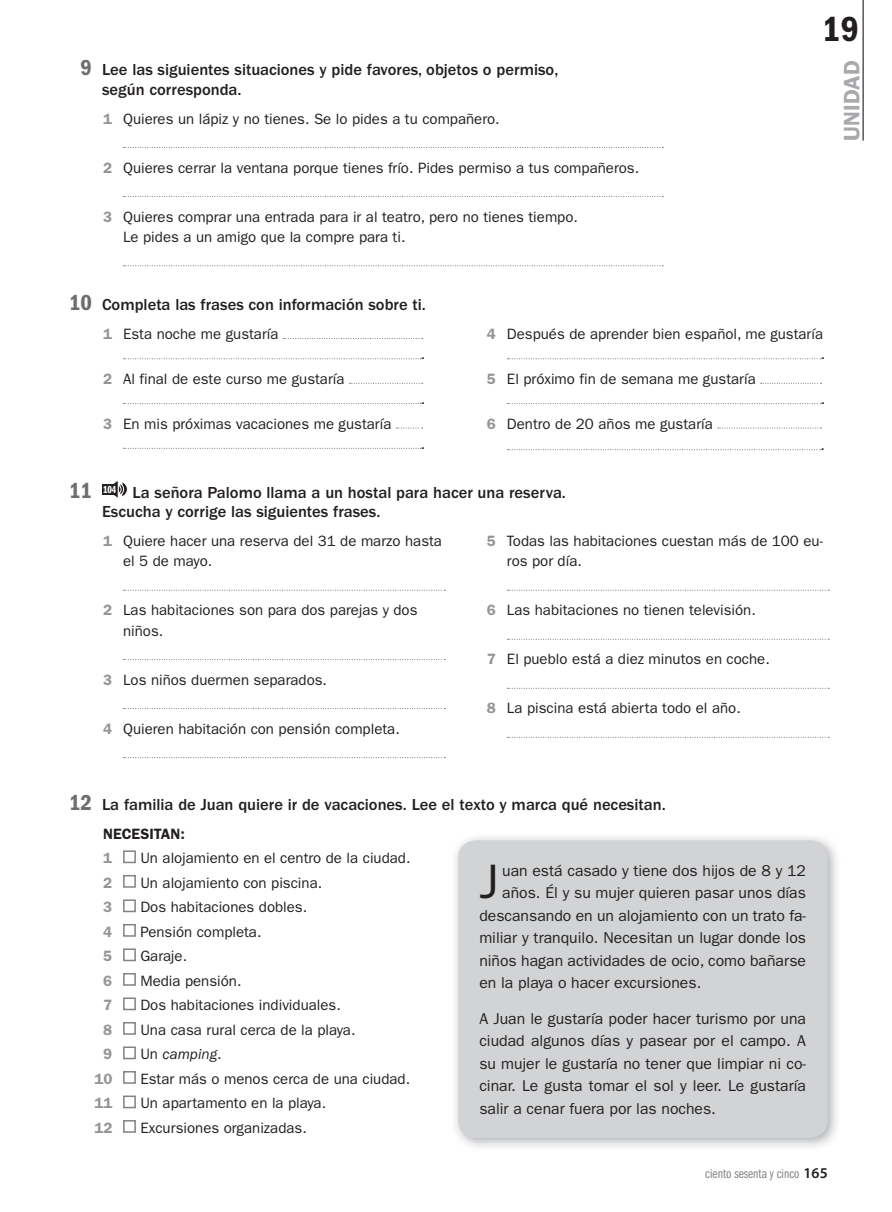
<style>
.page{position:relative;width:892px;height:1212px;background:#fff}
.page>*{position:absolute;margin:0;border:0;box-sizing:border-box;transform-origin:0 0}
.t1{font:48.6px "ITC Franklin Gothic Std";color:#231f20}
.t2{font:36px "ITC Franklin Gothic Std Dm Cd";color:#231f20}
.t3{font:600 22.5px "ITC Franklin Gothic Std";color:#a7a9ac}
.t4{font:500 16.5px/19.5px "ITC Franklin Gothic Std";color:#231f20}
.t5{font:15.75px/22.5px "ITC Franklin Gothic Std";color:#231f20;text-align:justify}
.t6{font:15px/20.2px "ITC Franklin Gothic Std";color:#231f20}
.t7{font:600 15px "ITC Franklin Gothic Std";color:#939598}
.t8{font:600 15px "ITC Franklin Gothic Std";color:#231f20}
.t9{font:italic 15px "ITC Franklin Gothic Std";color:#231f20}
.t10{font:13.5px "ITC Franklin Gothic Std Bk Cp";color:#808285}
.s1{font-family:"ITC Franklin Gothic Std Dm Cd";font-weight:400;font-size:22.5px;color:#6d6e70}
.s2{font-weight:600;color:#939598}
.s3{font-style:normal}
.s4{font-family:"Myriad Pro";font-weight:600;font-size:15px;color:#231f20}
</style>
<div class="page">
<hr style="left:862px;top:0;width:1px;height:141px;background:#231f20">
<svg style="left:124px;top:147px;width:539px;height:1px"></svg>
<svg style="left:124px;top:196px;width:539px;height:1px"></svg>
<svg style="left:124px;top:265px;width:539px;height:1px"></svg>
<svg style="left:284px;top:338px;width:138px;height:1px"></svg>
<svg style="left:124px;top:358px;width:297px;height:1px"></svg>
<svg style="left:349px;top:383px;width:73px;height:1px"></svg>
<svg style="left:124px;top:403px;width:297px;height:1px"></svg>
<svg style="left:396px;top:427px;width:26px;height:1px"></svg>
<svg style="left:124px;top:448px;width:297px;height:1px"></svg>
<svg style="left:507px;top:358px;width:314px;height:1px"></svg>
<svg style="left:760px;top:383px;width:61px;height:1px"></svg>
<svg style="left:507px;top:403px;width:314px;height:1px"></svg>
<svg style="left:718px;top:427px;width:103px;height:1px"></svg>
<svg style="left:507px;top:449px;width:313px;height:1px"></svg>
<div style="left:102px;top:484px;width:11px;height:10px;background:#231f20"></div>
<svg style="left:106px;top:481px;width:22px;height:17px"></svg>
<svg style="left:124px;top:589px;width:321px;height:2px"></svg>
<svg style="left:124px;top:659px;width:321px;height:1px"></svg>
<svg style="left:124px;top:708px;width:321px;height:1px"></svg>
<svg style="left:124px;top:757px;width:321px;height:1px"></svg>
<svg style="left:507px;top:589px;width:322px;height:2px"></svg>
<svg style="left:507px;top:638px;width:322px;height:2px"></svg>
<svg style="left:507px;top:688px;width:322px;height:1px"></svg>
<svg style="left:507px;top:737px;width:322px;height:1px"></svg>
<div style="left:123px;top:850px;width:13px;height:13px;border:2px solid #808285"></div>
<div style="left:123px;top:875px;width:13px;height:12px;border:2px solid #808285"></div>
<div style="left:123px;top:899px;width:13px;height:13px;border:2px solid #808285"></div>
<div style="left:123px;top:924px;width:13px;height:12px;border:2px solid #808285"></div>
<div style="left:123px;top:948px;width:13px;height:13px;border:2px solid #808285"></div>
<div style="left:123px;top:973px;width:13px;height:12px;border:2px solid #808285"></div>
<div style="left:123px;top:997px;width:13px;height:13px;border:2px solid #808285"></div>
<div style="left:123px;top:1022px;width:13px;height:12px;border:2px solid #808285"></div>
<div style="left:123px;top:1046px;width:13px;height:13px;border:2px solid #808285"></div>
<div style="left:123px;top:1071px;width:13px;height:12px;border:2px solid #808285"></div>
<div style="left:123px;top:1095px;width:13px;height:13px;border:2px solid #808285"></div>
<div style="left:123px;top:1120px;width:13px;height:12px;border:2px solid #808285"></div>
<img style="left:455px;top:837px;width:382px;height:310px">
<div style="left:458px;top:840px;width:369px;height:298px;background:#d1d3d4;border-radius:18px"></div>
<p class="t4" style="left:102px;top:62px;width:458px;text-indent:-22px"><span class="s1">9</span> Lee las siguientes situaciones y pide favores, objetos o permiso, según corresponda.</p>
<p class="t6" style="left:103px;top:110px;width:398px"><span class="s2">1</span> Quieres un lápiz y no tienes. Se lo pides a tu compañero.</p>
<p class="t6" style="left:103px;top:159px;width:537px"><span class="s2">2</span> Quieres cerrar la ventana porque tienes frío. Pides permiso a tus compañeros.</p>
<p class="t6" style="left:123px;top:208px;width:456px;text-indent:-20px"><span class="s2">3</span> Quieres comprar una entrada para ir al teatro, pero no tienes tiempo.<br>Le pides a un amigo que la compre para ti.</p>
<h2 class="t2" style="left:822px;top:15px;width:38px">19</h2>
<h3 class="t3" style="left:843px;top:141px;width:82px;rotate:-90deg">UNIDAD</h3>
<p class="t4" style="left:69px;top:297px;width:358px"><span class="s1">10</span> Completa las frases con información sobre ti.</p>
<p class="t6" style="left:103px;top:325px;width:177px"><span class="s2">1</span> Esta noche me gustaría</p>
<p class="t6" style="left:421px;top:346px;width:6px">.</p>
<p class="t6" style="left:103px;top:370px;width:243px"><span class="s2">2</span> Al final de este curso me gustaría</p>
<p class="t6" style="left:421px;top:390px;width:6px">.</p>
<p class="t6" style="left:103px;top:415px;width:290px"><span class="s2">3</span> En mis próximas vacaciones me gustaría</p>
<p class="t6" style="left:421px;top:435px;width:6px">.</p>
<p class="t6" style="left:487px;top:325px;width:340px;text-align:right"><span class="s2">4</span> Después de aprender bien español, me gustaría .</p>
<p class="t6" style="left:487px;top:370px;width:270px"><span class="s2">5</span> El próximo fin de semana me gustaría</p>
<p class="t6" style="left:820px;top:390px;width:6px">.</p>
<p class="t6" style="left:487px;top:415px;width:227px"><span class="s2">6</span> Dentro de 20 años me gustaría</p>
<p class="t6" style="left:820px;top:436px;width:6px">.</p>
<p class="t4" style="left:102px;top:484px;width:465px;text-indent:-33px"><span class="s1">11</span> <sup>104</sup> La señora Palomo llama a un hostal para hacer una reserva.<br>Escucha y corrige las siguientes frases.</p>
<p class="t6" style="left:123px;top:532px;width:320px;text-indent:-20px"><span class="s2">1</span> Quiere hacer una reserva del 31 de marzo hasta el 5 de mayo.</p>
<p class="t6" style="left:123px;top:602px;width:296px;text-indent:-20px"><span class="s2">2</span> Las habitaciones son para dos parejas y dos niños.</p>
<p class="t6" style="left:103px;top:671px;width:225px"><span class="s2">3</span> Los niños duermen separados.</p>
<p class="t6" style="left:103px;top:720px;width:298px"><span class="s2">4</span> Quieren habitación con pensión completa.</p>
<p class="t6" style="left:507px;top:532px;width:317px;text-indent:-20px"><span class="s2">5</span> Todas las habitaciones cuestan más de 100 eu&shy;ros por día.</p>
<p class="t6" style="left:487px;top:602px;width:270px"><span class="s2">6</span> Las habitaciones no tienen televisión.</p>
<p class="t6" style="left:487px;top:651px;width:284px"><span class="s2">7</span> El pueblo está a diez minutos en coche.</p>
<p class="t6" style="left:487px;top:700px;width:255px"><span class="s2">8</span> La piscina está abierta todo el año.</p>
<p class="t4" style="left:69px;top:796px;width:598px"><span class="s1">12</span> La familia de Juan quiere ir de vacaciones. Lee el texto y marca qué necesitan.</p>
<p class="t8" style="left:103px;top:828px;width:83px">NECESITAN:</p>
<p class="t7" style="left:103px;top:852px;width:10px">1</p>
<p class="t6" style="left:140px;top:849px;width:272px">Un alojamiento en el centro de la ciudad.</p>
<p class="t7" style="left:103px;top:877px;width:10px">2</p>
<p class="t6" style="left:140px;top:874px;width:183px">Un alojamiento con piscina.</p>
<p class="t7" style="left:103px;top:901px;width:10px">3</p>
<p class="t6" style="left:140px;top:898px;width:168px">Dos habitaciones dobles.</p>
<p class="t7" style="left:103px;top:926px;width:10px">4</p>
<p class="t6" style="left:140px;top:923px;width:123px">Pensión completa.</p>
<p class="t7" style="left:103px;top:950px;width:10px">5</p>
<p class="t6" style="left:140px;top:947px;width:48px">Garaje.</p>
<p class="t7" style="left:103px;top:975px;width:10px">6</p>
<p class="t6" style="left:140px;top:972px;width:103px">Media pensión.</p>
<p class="t7" style="left:103px;top:999px;width:10px">7</p>
<p class="t6" style="left:140px;top:996px;width:202px">Dos habitaciones individuales.</p>
<p class="t7" style="left:103px;top:1024px;width:10px">8</p>
<p class="t6" style="left:140px;top:1021px;width:217px">Una casa rural cerca de la playa.</p>
<p class="t7" style="left:103px;top:1048px;width:10px">9</p>
<p class="t9" style="left:140px;top:1048px;width:83px"><span class="s3">Un</span> camping<span class="s3">.</span></p>
<p class="t7" style="left:95px;top:1073px;width:19px">10</p>
<p class="t6" style="left:140px;top:1070px;width:271px">Estar más o menos cerca de una ciudad.</p>
<p class="t7" style="left:95px;top:1097px;width:19px">11</p>
<p class="t6" style="left:140px;top:1094px;width:187px">Un apartamento en la playa.</p>
<p class="t7" style="left:95px;top:1122px;width:19px">12</p>
<p class="t6" style="left:140px;top:1119px;width:168px">Excursiones organizadas.</p>
<h1 class="t1" style="left:479px;top:863px;width:21px">J</h1>
<p class="t5" style="left:502px;top:860px;width:305px">uan está casado y tiene dos hijos de 8 y 12</p>
<p class="t5" style="left:502px;top:883px;width:305px">años. Él y su mujer quieren pasar unos días</p>
<p class="t5" style="left:479px;top:905px;width:328px">descansando en un alojamiento con un trato fa-</p>
<p class="t5" style="left:479px;top:928px;width:328px">miliar y tranquilo. Necesitan un lugar donde los</p>
<p class="t5" style="left:479px;top:950px;width:328px">niños hagan actividades de ocio, como bañarse</p>
<p class="t5" style="left:479px;top:973px;width:223px">en la playa o hacer excursiones.</p>
<p class="t5" style="left:479px;top:1008px;width:328px">A Juan le gustaría poder hacer turismo por una ciudad algunos días y pasear por el campo. A su mujer le gustaría no tener que limpiar ni co&shy;cinar. Le gusta tomar el sol y leer. Le gustaría salir a cenar fuera por las noches.</p>
<p class="t10" style="left:705px;top:1168px;width:124px">ciento sesenta y cinco <span class="s4">165</span></p>
</div>
